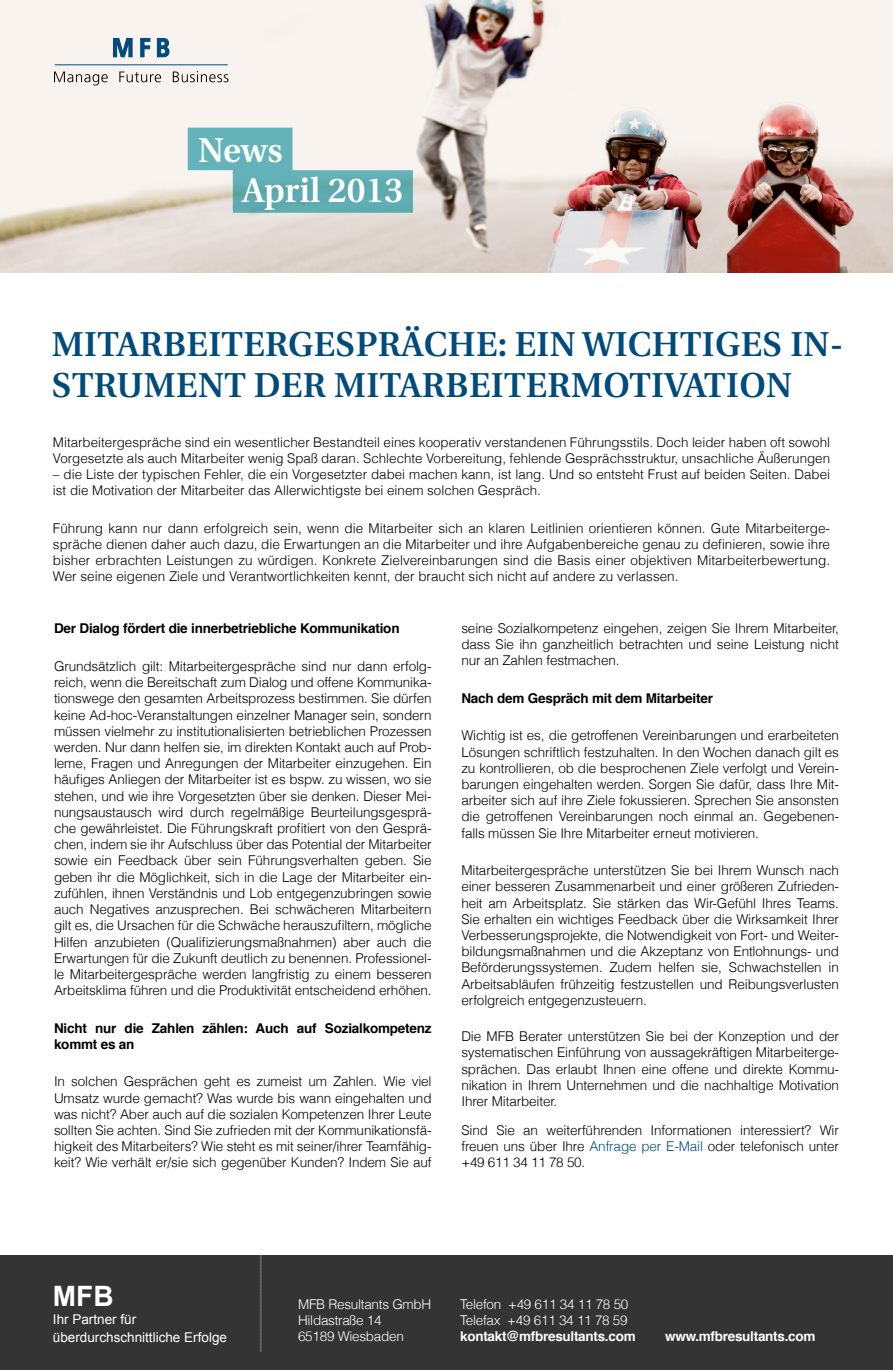
<style>
.page{position:relative;width:893px;height:1370px;background:#fff}
.page>*{position:absolute;margin:0;border:0;box-sizing:border-box;transform-origin:0 0}
.t1{font:600 34.5px/41.4px "Utopia";letter-spacing:.01em;color:#004b7c}
.t2{font:600 34.35px/40.5px "Utopia";color:#fff}
.t3{font:700 28.05px "Arial";color:#fff}
.t4{font:300 13.5px/16.2px "Helvetica";letter-spacing:-.01em;color:#000;text-align:justify}
.t5{font:700 13.5px/16.2px "Helvetica";letter-spacing:-.015em;color:#000}
.t6{font:300 13.5px/16.2px "Helvetica";letter-spacing:-.02em;color:#fff}
.t7{font:700 13.5px "Helvetica";letter-spacing:-.02em;color:#fff}
.t8{font:13.5px "Arial";color:#fff}
.t9{font:300 13.35px/16px "Helvetica";color:#000}
.s1{color:#004b7c}
</style>
<div class="page">
<img style="left:0;top:0;width:893px;height:272px">
<hr style="left:55px;top:65px;width:173px;height:1px;background:#004b7c">
<svg style="left:113px;top:38px;width:19px;height:19px"></svg>
<svg style="left:140px;top:38px;width:10px;height:19px"></svg>
<svg style="left:157px;top:38px;width:12px;height:19px"></svg>
<svg style="left:54px;top:71px;width:54px;height:14px"></svg>
<svg style="left:119px;top:71px;width:42px;height:11px"></svg>
<svg style="left:173px;top:71px;width:55px;height:11px"></svg>
<svg style="left:188px;top:128px;width:225px;height:85px"></svg>
<div style="left:0;top:1254px;width:893px;height:115px;background:#343434"></div>
<img style="left:251px;top:1249px;width:19px;height:103px">
<p class="t2" style="left:243px;top:130px;width:162px;text-indent:-44px">News<br>April 2013</p>
<p class="t1" style="left:52px;top:324px;width:793px">MITARBEITERGESPRÄCHE: EIN WICHTIGES IN-<br>STRUMENT DER MITARBEITERMOTIVATION</p>
<p class="t9" style="left:53px;top:433px;width:779px">Mitarbeitergespräche sind ein wesentlicher Bestandteil eines kooperativ verstandenen Führungsstils. Doch leider haben oft sowohl<br>Vorgesetzte als auch Mitarbeiter wenig Spaß daran. Schlechte Vorbereitung, fehlende Gesprächsstruktur, unsachliche Äußerungen</p>
<p class="t9" style="left:53px;top:465px;width:779px">– die Liste der typischen Fehler, die ein Vorgesetzter dabei machen kann, ist lang. Und so entsteht Frust auf beiden Seiten. Dabei ist die Motivation der Mitarbeiter das Allerwichtigste bei einem solchen Gespräch.</p>
<p class="t4" style="left:53px;top:519px;width:779px">Führung kann nur dann erfolgreich sein, wenn die Mitarbeiter sich an klaren Leitlinien orientieren können. Gute Mitarbeiterge&shy;spräche dienen daher auch dazu, die Erwartungen an die Mitarbeiter und ihre Aufgabenbereiche genau zu definieren, sowie ihre bisher erbrachten Leistungen zu würdigen. Konkrete Zielvereinbarungen sind die Basis einer objektiven Mitarbeiterbewertung.<br>Wer seine eigenen Ziele und Verantwortlichkeiten kennt, der braucht sich nicht auf andere zu verlassen.</p>
<p class="t5" style="left:54px;top:620px;width:347px">Der Dialog fördert die innerbetriebliche Kommunikation</p>
<p class="t4" style="left:54px;top:657px;width:379px">Grundsätzlich gilt: Mitarbeitergespräche sind nur dann erfolg&shy;reich, wenn die Bereitschaft zum Dialog und offene Kommunika&shy;tionswege den gesamten Arbeitsprozess bestimmen. Sie dürfen keine Ad-hoc-Veranstaltungen einzelner Manager sein, sondern müssen vielmehr zu institutionalisierten betrieblichen Prozessen werden. Nur dann helfen sie, im direkten Kontakt auch auf Prob&shy;leme, Fragen und Anregungen der Mitarbeiter einzugehen. Ein häufiges Anliegen der Mitarbeiter ist es bspw. zu wissen, wo sie stehen, und wie ihre Vorgesetzten über sie denken. Dieser Mei&shy;nungsaustausch wird durch regelmäßige Beurteilungsgesprä&shy;che gewährleistet. Die Führungskraft profitiert von den Gesprä&shy;chen, indem sie ihr Aufschluss über das Potential der Mitarbeiter sowie ein Feedback über sein Führungsverhalten geben. Sie geben ihr die Möglichkeit, sich in die Lage der Mitarbeiter ein&shy;zufühlen, ihnen Verständnis und Lob entgegenzubringen sowie auch Negatives anzusprechen. Bei schwächeren Mitarbeitern gilt es, die Ursachen für die Schwäche herauszufiltern, mögliche Hilfen anzubieten (Qualifizierungsmaßnahmen) aber auch die Erwartungen für die Zukunft deutlich zu benennen. Professionel&shy;le Mitarbeitergespräche werden langfristig zu einem besseren Arbeitsklima führen und die Produktivität entscheidend erhöhen.</p>
<p class="t5" style="left:54px;top:1019px;width:379px">Nicht nur die Zahlen zählen: Auch auf Sozialkompetenz kommt es an</p>
<p class="t4" style="left:54px;top:1072px;width:379px">In solchen Gesprächen geht es zumeist um Zahlen. Wie viel Umsatz wurde gemacht? Was wurde bis wann eingehalten und was nicht? Aber auch auf die sozialen Kompetenzen Ihrer Leute sollten Sie achten. Sind Sie zufrieden mit der Kommunikationsfä&shy;higkeit des Mitarbeiters? Wie steht es mit seiner/ihrer Teamfähig&shy;keit? Wie verhält er/sie sich gegenüber Kunden? Indem Sie auf</p>
<p class="t4" style="left:461px;top:619px;width:379px">seine Sozialkompetenz eingehen, zeigen Sie Ihrem Mitarbeiter, dass Sie ihn ganzheitlich betrachten und seine Leistung nicht nur an Zahlen festmachen.</p>
<p class="t5" style="left:461px;top:690px;width:253px">Nach dem Gespräch mit dem Mitarbeiter</p>
<p class="t4" style="left:461px;top:726px;width:379px">Wichtig ist es, die getroffenen Vereinbarungen und erarbeiteten Lösungen schriftlich festzuhalten. In den Wochen danach gilt es zu kontrollieren, ob die besprochenen Ziele verfolgt und Verein&shy;barungen eingehalten werden. Sorgen Sie dafür, dass Ihre Mit&shy;arbeiter sich auf ihre Ziele fokussieren. Sprechen Sie ansonsten die getroffenen Vereinbarungen noch einmal an. Gegebenen&shy;falls müssen Sie Ihre Mitarbeiter erneut motivieren.</p>
<p class="t4" style="left:461px;top:861px;width:379px">Mitarbeitergespräche unterstützen Sie bei Ihrem Wunsch nach einer besseren Zusammenarbeit und einer größeren Zufrieden&shy;heit am Arbeitsplatz. Sie stärken das Wir-Gefühl Ihres Teams.<br>Sie erhalten ein wichtiges Feedback über die Wirksamkeit Ihrer Verbesserungsprojekte, die Notwendigkeit von Fort- und Weiter&shy;bildungsmaßnahmen und die Akzeptanz von Entlohnungs- und Beförderungssystemen. Zudem helfen sie, Schwachstellen in Arbeitsabläufen frühzeitig festzustellen und Reibungsverlusten erfolgreich entgegenzusteuern.</p>
<p class="t4" style="left:461px;top:1027px;width:379px">Die MFB Berater unterstützen Sie bei der Konzeption und der systematischen Einführung von aussagekräftigen Mitarbeiterge&shy;sprächen. Das erlaubt Ihnen eine offene und direkte Kommu&shy;nikation in Ihrem Unternehmen und die nachhaltige Motivation Ihrer Mitarbeiter.</p>
<p class="t4" style="left:461px;top:1121px;width:379px">Sind Sie an weiterführenden Informationen interessiert? Wir freuen uns über Ihre <span class="s1">Anfrage per E-Mail</span> oder telefonisch unter +49 611 34 11 78 50.</p>
<p class="t3" style="left:53px;top:1280px;width:62px">MFB</p>
<p class="t8" style="left:53px;top:1311px;width:85px">Ihr Partner für</p>
<p class="t8" style="left:53px;top:1329px;width:176px">überdurchschnittliche Erfolge</p>
<p class="t6" style="left:298px;top:1295px;width:135px">MFB Resultants GmbH<br>Hildastraße 14</p>
<p class="t6" style="left:298px;top:1327px;width:107px">65189 Wiesbaden</p>
<p class="t6" style="left:460px;top:1295px;width:170px">Telefon +49 611 34 11 78 50</p>
<p class="t6" style="left:460px;top:1311px;width:169px">Telefax +49 611 34 11 78 59</p>
<p class="t7" style="left:460px;top:1325px;width:177px">kontakt@mfbresultants.com</p>
<p class="t7" style="left:665px;top:1325px;width:152px">www.mfbresultants.com</p>
</div>
